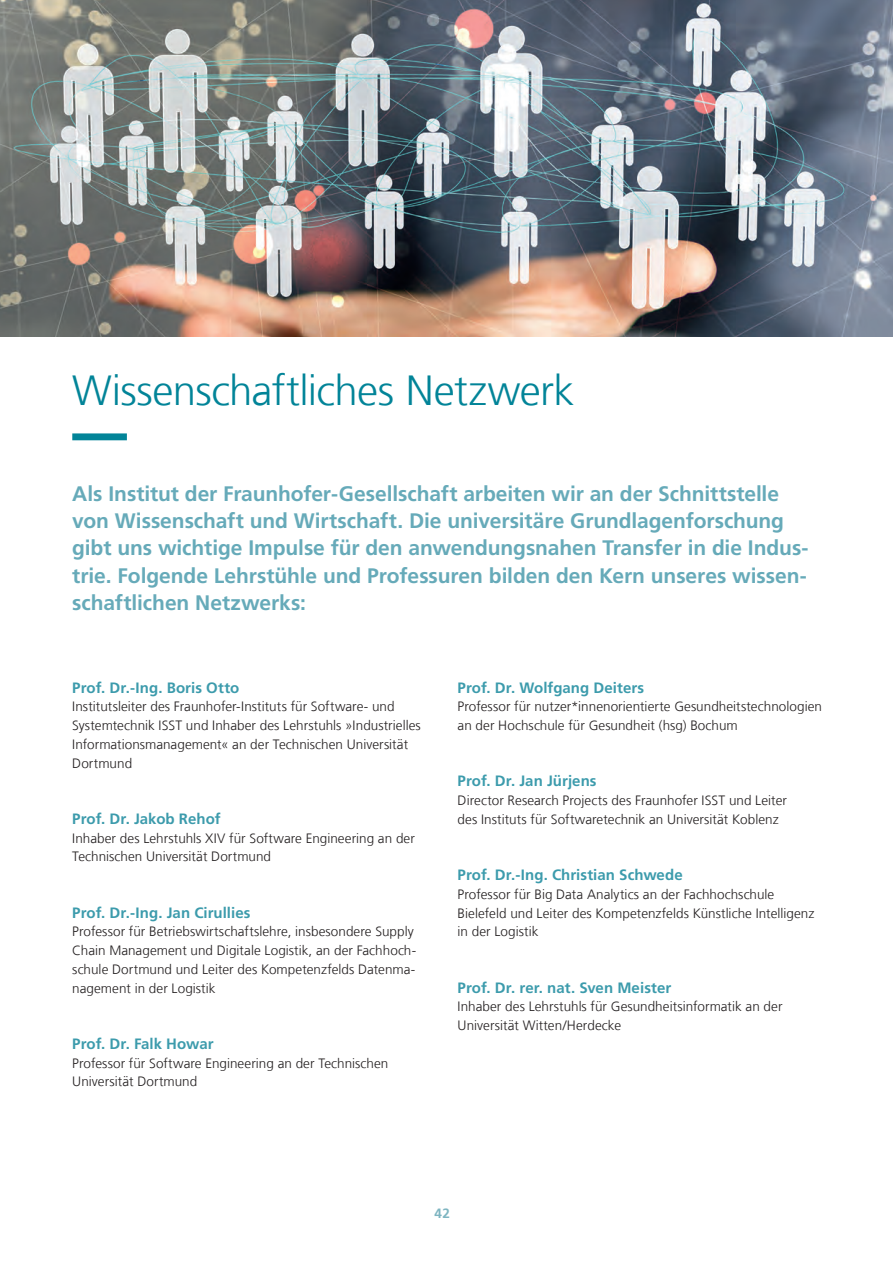
<style>
.page{position:relative;width:893px;height:1263px;background:#fff}
.page>*{position:absolute;margin:0;border:0;box-sizing:border-box;transform-origin:0 0}
.t1{font:300 42px "Frutiger LT Com";letter-spacing:-.015em;color:#028498}
.t2{font:700 21px/27.3px "Frutiger LT Com";letter-spacing:-.005em;color:#66aab9}
.t3{font:700 15px "Frutiger LT Com";letter-spacing:.005em;color:#3c9bac}
.t4{font:300 13.5px/18.8px "Frutiger LT Com";letter-spacing:.005em;color:#231f20}
.t5{font:700 13.5px "Frutiger LT Com";color:#7eb5c1}
</style>
<div class="page">
<svg style="left:72px;top:433px;width:55px;height:7px"></svg>
<img style="left:0;top:0;width:893px;height:336px">
<h1 class="t1" style="left:72px;top:366px;width:504px">Wissenschaftliches Netzwerk</h1>
<p class="t2" style="left:72px;top:480px;width:738px">Als Institut der Fraunhofer-Gesellschaft arbeiten wir an der Schnittstelle von Wissenschaft und Wirtschaft. Die universitäre Grundlagenforschung gibt uns wichtige Impulse für den anwendungsnahen Transfer in die Indus&shy;trie. Folgende Lehrstühle und Professuren bilden den Kern unseres wissen&shy;schaftlichen Netzwerks:</p>
<p class="t3" style="left:72px;top:679px;width:169px">Prof. Dr.-Ing. Boris Otto</p>
<p class="t4" style="left:72px;top:697px;width:350px">Institutsleiter des Fraunhofer-Instituts für Software- und Systemtechnik ISST und Inhaber des Lehrstuhls »Industrielles Informationsmanagement« an der Technischen Universität Dortmund</p>
<p class="t3" style="left:72px;top:810px;width:150px">Prof. Dr. Jakob Rehof</p>
<p class="t4" style="left:72px;top:829px;width:344px">Inhaber des Lehrstuhls XIV für Software Engineering an der<br>Technischen Universität Dortmund</p>
<p class="t3" style="left:72px;top:904px;width:180px">Prof. Dr.-Ing. Jan Cirullies</p>
<p class="t4" style="left:72px;top:922px;width:345px">Professor für Betriebswirtschaftslehre, insbesondere Supply Chain Management und Digitale Logistik, an der Fachhoch&shy;schule Dortmund und Leiter des Kompetenzfelds Datenma&shy;nagement in der Logistik</p>
<p class="t3" style="left:72px;top:1035px;width:143px">Prof. Dr. Falk Howar</p>
<p class="t4" style="left:72px;top:1054px;width:318px">Professor für Software Engineering an der Technischen<br>Universität Dortmund</p>
<p class="t3" style="left:458px;top:679px;width:188px">Prof. Dr. Wolfgang Deiters</p>
<p class="t4" style="left:458px;top:697px;width:366px">Professor für nutzer*innenorientierte Gesundheitstechnologien an der Hochschule für Gesundheit (hsg) Bochum</p>
<p class="t3" style="left:458px;top:772px;width:140px">Prof. Dr. Jan Jürjens</p>
<p class="t4" style="left:458px;top:791px;width:331px">Director Research Projects des Fraunhofer ISST und Leiter des Instituts für Softwaretechnik an Universität Koblenz</p>
<p class="t3" style="left:458px;top:866px;width:227px">Prof. Dr.-Ing. Christian Schwede</p>
<p class="t4" style="left:458px;top:885px;width:358px">Professor für Big Data Analytics an der Fachhochschule<br>Bielefeld und Leiter des Kompetenzfelds Künstliche Intelligenz in der Logistik</p>
<p class="t3" style="left:458px;top:979px;width:215px">Prof. Dr. rer. nat. Sven Meister</p>
<p class="t4" style="left:458px;top:997px;width:326px">Inhaber des Lehrstuhls für Gesundheitsinformatik an der<br>Universität Witten/Herdecke</p>
<p class="t5" style="left:435px;top:1205px;width:17px">42</p>
</div>
